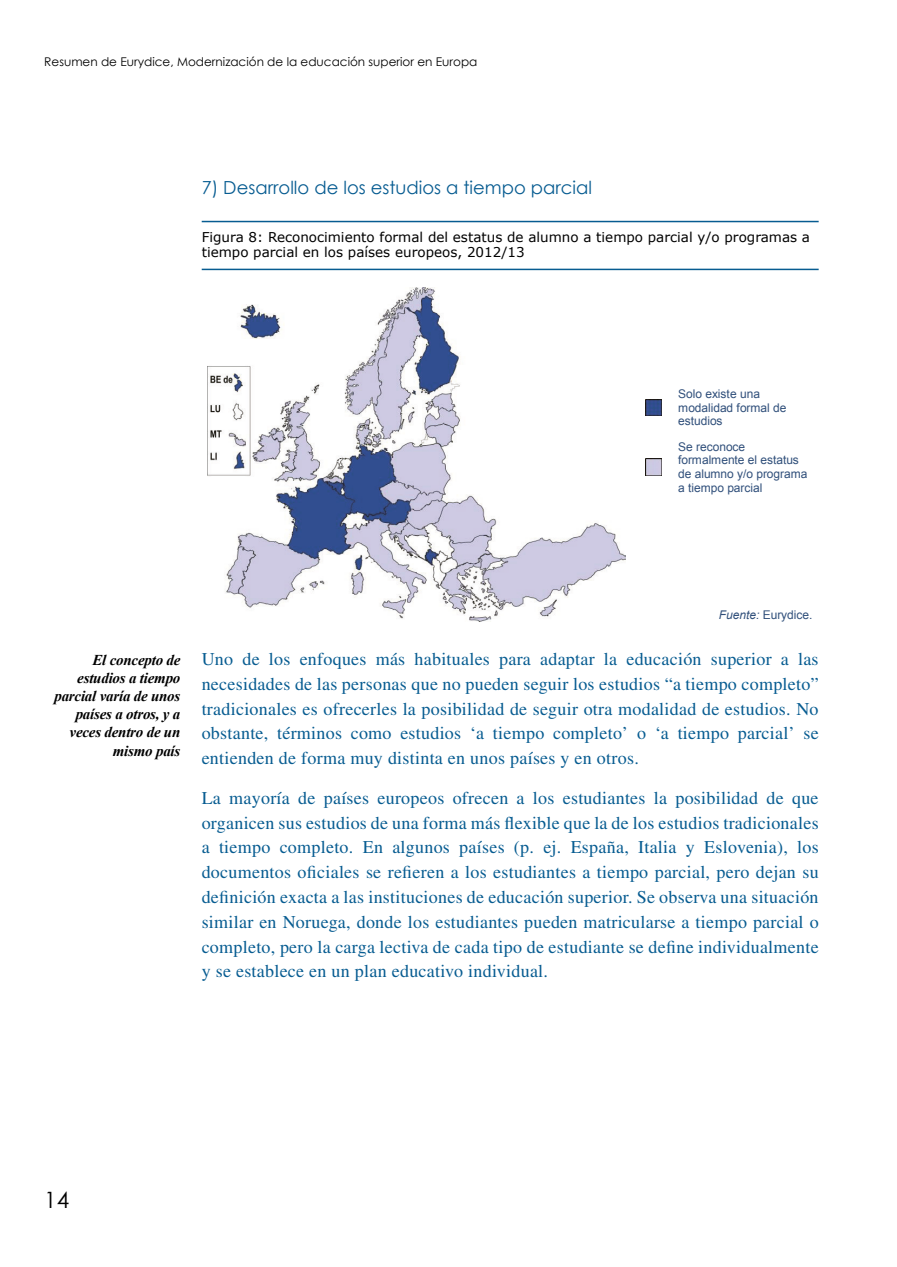
<style>
.page{position:relative;width:897px;height:1267px;background:#fff}
.page>*{position:absolute;margin:0;border:0;box-sizing:border-box;transform-origin:0 0}
.t1{font:22.5px "Century Gothic";color:#000}
.GENERAL-PARRAFO-1{font:18px/24.8px "Times LT Std";letter-spacing:.015em;color:#075c91;text-align:justify}
.GENERAL-NIVEL-2{font:18px "Century Gothic";color:#075c91}
.a7_12_Encart{font:italic 700 15px/18px "Times New Roman";letter-spacing:-.015em;color:#000;text-align:right}
.IMAGEN-TITULO{font:13.5px/14.9px "Verdana";color:#000}
.t2{font:12px/13.6px "Arial";letter-spacing:-.005em;color:#31507b}
.t3{font:12px "Century Gothic";color:#000}
.s1{font-style:italic}
</style>
<div class="page">
<hr style="left:202px;top:221px;width:616px;height:1px;background:#075c91">
<hr style="left:202px;top:269px;width:616px;height:1px;background:#075c91">
<img style="left:207px;top:288px;width:419px;height:333px">
<img style="left:645px;top:399px;width:16px;height:17px">
<img style="left:645px;top:458px;width:16px;height:17px">
<p class="t3" style="left:44px;top:53px;width:434px">Resumen de Eurydice, Modernización de la educación superior en Europa</p>
<p class="GENERAL-NIVEL-2" style="left:202px;top:175px;width:392px">7) Desarrollo de los estudios a tiempo parcial</p>
<p class="IMAGEN-TITULO" style="left:202px;top:229px;width:609px">Figura 8: Reconocimiento formal del estatus de alumno a tiempo parcial y/o programas a tiempo parcial en los países europeos, 2012/13</p>
<p class="t2" style="left:678px;top:387px;width:110px">Solo existe una modalidad formal de estudios</p>
<p class="t2" style="left:678px;top:439px;width:131px">Se reconoce formalmente el estatus de alumno y/o programa a tiempo parcial</p>
<p class="a7_12_Encart" style="left:54px;top:651px;width:127px">El concepto de estudios a tiempo parcial varía de unos países a otros, y a veces dentro de un mismo país</p>
<p class="t2" style="left:718px;top:608px;width:95px"><span class="s1">Fuente:</span> Eurydice.</p>
<p class="GENERAL-PARRAFO-1" style="left:202px;top:646px;width:618px">Uno de los enfoques más habituales para adaptar la educación superior a las necesidades de las personas que no pueden seguir los estudios “a tiempo completo” tradicionales es ofrecerles la posibilidad de seguir otra modalidad de estudios. No obstante, términos como estudios ‘a tiempo completo’ o ‘a tiempo parcial’ se entienden de forma muy distinta en unos países y en otros.</p>
<p class="GENERAL-PARRAFO-1" style="left:202px;top:785px;width:618px">La mayoría de países europeos ofrecen a los estudiantes la posibilidad de que organicen sus estudios de una forma más flexible que la de los estudios tradicionales a tiempo completo. En algunos países (p. ej. España, Italia y Eslovenia), los documentos oficiales se refieren a los estudiantes a tiempo parcial, pero dejan su definición exacta a las instituciones de educación superior. Se observa una situación similar en Noruega, donde los estudiantes pueden matricularse a tiempo parcial o completo, pero la carga lectiva de cada tipo de estudiante se define individualmente y se establece en un plan educativo individual.</p>
<p class="t1" style="left:44px;top:1183px;width:26px">14</p>
</div>
